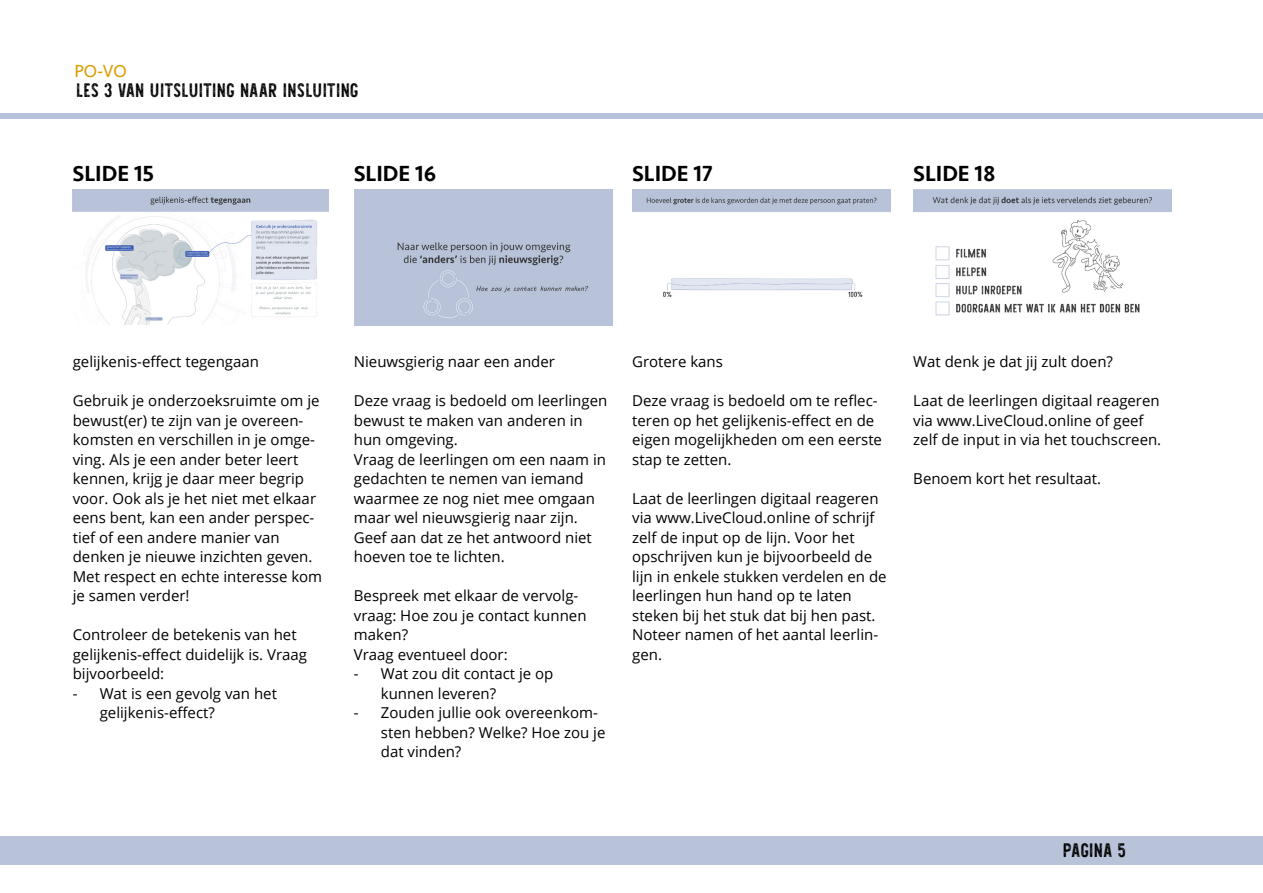
<style>
.page{position:relative;width:1263px;height:893px;background:#fff}
.page>*{position:absolute;margin:0;border:0;box-sizing:border-box;transform-origin:0 0}
.t1{font:500 22.5px "Seravek";color:#000}
.t2{font:19.5px "Shaimus Printed";letter-spacing:-.02em;color:#000}
.t3{font:18px "Seravek";color:#dc9d00}
.t4{font:15px/19.5px "Open Sans";color:#000}
</style>
<div class="page">
<div style="left:0;top:836px;width:1263px;height:29px;background:#b8c2d9"></div>
<div style="left:0;top:113px;width:1263px;height:6px;background:#b8c2d9"></div>
<div style="left:354px;top:189px;width:258px;height:136px;background:#b8c3d9"></div>
<img style="left:632px;top:189px;width:258px;height:109px">
<img style="left:914px;top:189px;width:257px;height:127px">
<img style="left:72px;top:189px;width:257px;height:136px">
<p class="t3" style="left:75px;top:57px;width:54px">PO-VO</p>
<h2 class="t2" style="left:76px;top:76px;width:284px">LES 3 VAN UITSLUITING NAAR INSLUITING</h2>
<h1 class="t1" style="left:73px;top:160px;width:83px">SLIDE 15</h1>
<h1 class="t1" style="left:354px;top:160px;width:84px">SLIDE 16</h1>
<h1 class="t1" style="left:632px;top:160px;width:82px">SLIDE 17</h1>
<h1 class="t1" style="left:913px;top:160px;width:84px">SLIDE 18</h1>
<p class="t4" style="left:73px;top:352px;width:188px">gelijkenis-effect tegengaan</p>
<p class="t4" style="left:73px;top:391px;width:251px">Gebruik je onderzoeksruimte om je bewust(er) te zijn van je overeen&shy;komsten en verschillen in je omge&shy;ving. Als je een ander beter leert kennen, krijg je daar meer begrip voor. Ook als je het niet met elkaar eens bent, kan een ander perspec&shy;tief of een andere manier van denken je nieuwe inzichten geven.<br>Met respect en echte interesse kom je samen verder!</p>
<p class="t4" style="left:73px;top:625px;width:236px">Controleer de betekenis van het gelijkenis-effect duidelijk is. Vraag bijvoorbeeld:</p>
<p class="t4" style="left:100px;top:683px;width:179px;text-indent:-27px">- Wat is een gevolg van het gelijkenis-effect?</p>
<p class="t4" style="left:354px;top:352px;width:203px">Nieuwsgierig naar een ander</p>
<p class="t4" style="left:354px;top:391px;width:255px">Deze vraag is bedoeld om leerlingen bewust te maken van anderen in hun omgeving.<br>Vraag de leerlingen om een naam in gedachten te nemen van iemand waarmee ze nog niet mee omgaan maar wel nieuwsgierig naar zijn.<br>Geef aan dat ze het antwoord niet hoeven toe te lichten.</p>
<p class="t4" style="left:354px;top:586px;width:234px">Bespreek met elkaar de vervolg&shy;vraag: Hoe zou je contact kunnen maken?<br>Vraag eventueel door:</p>
<p class="t4" style="left:381px;top:664px;width:174px;text-indent:-27px">- Wat zou dit contact je op kunnen leveren?</p>
<p class="t4" style="left:381px;top:703px;width:226px;text-indent:-27px">- Zouden jullie ook overeenkom&shy;sten hebben? Welke? Hoe zou je dat vinden?</p>
<p class="t4" style="left:632px;top:352px;width:92px">Grotere kans</p>
<p class="t4" style="left:632px;top:391px;width:251px">Deze vraag is bedoeld om te reflec&shy;teren op het gelijkenis-effect en de eigen mogelijkheden om een eerste stap te zetten.</p>
<p class="t4" style="left:632px;top:488px;width:256px">Laat de leerlingen digitaal reageren via www.LiveCloud.online of schrijf zelf de input op de lijn. Voor het opschrijven kun je bijvoorbeeld de lijn in enkele stukken verdelen en de leerlingen hun hand op te laten steken bij het stuk dat bij hen past.<br>Noteer namen of het aantal leerlin&shy;gen.</p>
<p class="t4" style="left:913px;top:352px;width:201px">Wat denk je dat jij zult doen?</p>
<p class="t4" style="left:913px;top:391px;width:249px">Laat de leerlingen digitaal reageren via www.LiveCloud.online of geef zelf de input in via het touchscreen.</p>
<p class="t4" style="left:913px;top:469px;width:189px">Benoem kort het resultaat.</p>
<h2 class="t2" style="left:1063px;top:835px;width:65px">PAGINA 5</h2>
</div>
